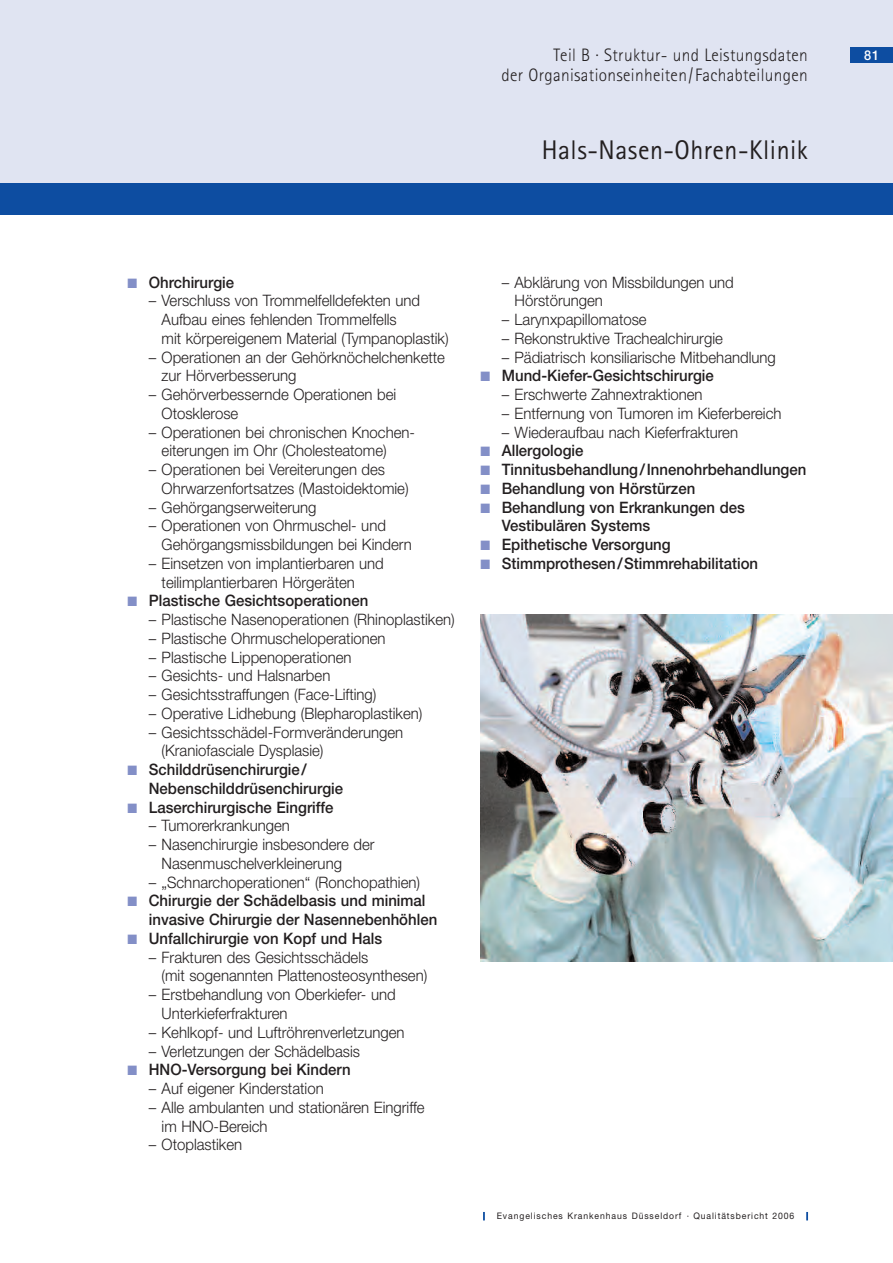
<style>
.page{position:relative;width:893px;height:1263px;background:#fff}
.page>*{position:absolute;margin:0;border:0;box-sizing:border-box;transform-origin:0 0}
.t1{font:27px "Rotis Sans Serif";letter-spacing:.02em;color:#231f20;scale:.96 1}
.t2{font:300 18px/19.5px "Rotis Sans Serif";letter-spacing:.02em;color:#231f20;text-align:right;scale:.96 1}
.t3{font:300 15.75px/18.8px "Helvetica Neue";color:#231f20;scale:.95 1}
.t4{font:500 15.75px/18.8px "Helvetica Neue";color:#231f20;scale:.95 1}
.t5{font:500 13.5px "Helvetica Neue";color:#fff;scale:.95 1}
.t6{font:9px "Helvetica Neue";letter-spacing:.105em;color:#231f20;scale:.96 1}
.s1{color:#838fc7}
</style>
<div class="page">
<div style="left:0;top:0;width:893px;height:191px;background:#e0e4f2"></div>
<div style="left:850px;top:47px;width:43px;height:16px;background:#0d4da1"></div>
<div style="left:0;top:183px;width:893px;height:32px;background:#0d4da1"></div>
<img style="left:480px;top:614px;width:413px;height:348px">
<svg style="left:483px;top:1212px;width:2px;height:8px"></svg>
<svg style="left:806px;top:1212px;width:2px;height:8px"></svg>
<p class="t2" style="left:501px;top:47px;width:321px">Teil B · Struktur- und Leistungsdaten<br>der Organisationseinheiten/Fachabteilungen</p>
<h1 class="t1" style="left:542px;top:141px;width:279px">Hals-Nasen-Ohren-Klinik</h1>
<p class="t4" style="left:128px;top:274px;width:114px"><span class="s1">■</span> Ohrchirurgie</p>
<p class="t3" style="left:162px;top:293px;width:304px;text-indent:-13px">– Verschluss von Trommelfelldefekten und<br>Aufbau eines fehlenden Trommelfells<br>mit körpereigenem Material (Tympanoplastik)</p>
<p class="t3" style="left:162px;top:349px;width:300px;text-indent:-13px">– Operationen an der Gehörknöchelchenkette zur Hörverbesserung</p>
<p class="t3" style="left:162px;top:387px;width:249px;text-indent:-13px">– Gehörverbessernde Operationen bei<br>Otosklerose</p>
<p class="t3" style="left:162px;top:424px;width:268px;text-indent:-13px">– Operationen bei chronischen Knochen&shy;eiterungen im Ohr (Cholesteatome)</p>
<p class="t3" style="left:162px;top:462px;width:262px;text-indent:-13px">– Operationen bei Vereiterungen des<br>Ohrwarzenfortsatzes (Mastoidektomie)</p>
<p class="t3" style="left:149px;top:499px;width:178px">– Gehörgangserweiterung</p>
<p class="t3" style="left:162px;top:518px;width:265px;text-indent:-13px">– Operationen von Ohrmuschel- und<br>Gehörgangsmissbildungen bei Kindern</p>
<p class="t3" style="left:162px;top:555px;width:235px;text-indent:-13px">– Einsetzen von implantierbaren und teilimplantierbaren Hörgeräten</p>
<p class="t4" style="left:128px;top:593px;width:255px"><span class="s1">■</span> Plastische Gesichtsoperationen</p>
<p class="t3" style="left:149px;top:612px;width:324px">– Plastische Nasenoperationen (Rhinoplastiken)</p>
<p class="t3" style="left:149px;top:630px;width:251px">– Plastische Ohrmuscheloperationen</p>
<p class="t3" style="left:149px;top:649px;width:215px">– Plastische Lippenoperationen</p>
<p class="t3" style="left:149px;top:668px;width:193px">– Gesichts- und Halsnarben</p>
<p class="t3" style="left:149px;top:687px;width:241px">– Gesichtsstraffungen (Face-Lifting)</p>
<p class="t3" style="left:149px;top:705px;width:289px">– Operative Lidhebung (Blepharoplastiken)</p>
<p class="t3" style="left:162px;top:724px;width:256px;text-indent:-13px">– Gesichtsschädel-Formveränderungen (Kraniofasciale Dysplasie)</p>
<p class="t4" style="left:149px;top:762px;width:206px;text-indent:-21px"><span class="s1">■</span> Schilddrüsenchirurgie/<br>Nebenschilddrüsenchirurgie</p>
<p class="t4" style="left:128px;top:799px;width:218px"><span class="s1">■</span> Laserchirurgische Eingriffe</p>
<p class="t3" style="left:149px;top:818px;width:150px">– Tumorerkrankungen</p>
<p class="t3" style="left:162px;top:837px;width:226px;text-indent:-13px">– Nasenchirurgie insbesondere der<br>Nasenmuschelverkleinerung</p>
<p class="t3" style="left:149px;top:874px;width:287px">– „Schnarchoperationen“ (Ronchopathien)</p>
<p class="t4" style="left:149px;top:893px;width:305px;text-indent:-21px"><span class="s1">■</span> Chirurgie der Schädelbasis und minimal invasive Chirurgie der Nasennebenhöhlen</p>
<p class="t4" style="left:128px;top:930px;width:270px"><span class="s1">■</span> Unfallchirurgie von Kopf und Hals</p>
<p class="t3" style="left:162px;top:949px;width:281px;text-indent:-13px">– Frakturen des Gesichtsschädels<br>(mit sogenannten Plattenosteosynthesen)</p>
<p class="t3" style="left:162px;top:987px;width:248px;text-indent:-13px">– Erstbehandlung von Oberkiefer- und<br>Unterkieferfrakturen</p>
<p class="t3" style="left:149px;top:1024px;width:271px">– Kehlkopf- und Luftröhrenverletzungen</p>
<p class="t3" style="left:149px;top:1043px;width:224px">– Verletzungen der Schädelbasis</p>
<p class="t4" style="left:128px;top:1062px;width:236px"><span class="s1">■</span> HNO-Versorgung bei Kindern</p>
<p class="t3" style="left:149px;top:1080px;width:186px">– Auf eigener Kinderstation</p>
<p class="t3" style="left:162px;top:1099px;width:278px;text-indent:-13px">– Alle ambulanten und stationären Eingriffe im HNO-Bereich</p>
<p class="t3" style="left:149px;top:1137px;width:100px">– Otoplastiken</p>
<p class="t3" style="left:514px;top:274px;width:232px;text-indent:-13px">– Abklärung von Missbildungen und<br>Hörstörungen</p>
<p class="t3" style="left:502px;top:312px;width:154px">– Larynxpapillomatose</p>
<p class="t3" style="left:502px;top:330px;width:234px">– Rekonstruktive Trachealchirurgie</p>
<p class="t3" style="left:502px;top:349px;width:290px">– Pädiatrisch konsiliarische Mitbehandlung</p>
<p class="t4" style="left:480px;top:368px;width:247px"><span class="s1">■</span> Mund-Kiefer-Gesichtschirurgie</p>
<p class="t3" style="left:502px;top:387px;width:213px">– Erschwerte Zahnextraktionen</p>
<p class="t3" style="left:502px;top:405px;width:296px">– Entfernung von Tumoren im Kieferbereich</p>
<p class="t3" style="left:502px;top:424px;width:250px">– Wiederaufbau nach Kieferfrakturen</p>
<p class="t4" style="left:480px;top:443px;width:110px"><span class="s1">■</span> Allergologie</p>
<p class="t4" style="left:480px;top:462px;width:344px"><span class="s1">■</span> Tinnitusbehandlung/Innenohrbehandlungen</p>
<p class="t4" style="left:480px;top:480px;width:228px"><span class="s1">■</span> Behandlung von Hörstürzen</p>
<p class="t4" style="left:502px;top:499px;width:258px;text-indent:-21px"><span class="s1">■</span> Behandlung von Erkrankungen des<br>Vestibulären Systems</p>
<p class="t4" style="left:480px;top:537px;width:202px"><span class="s1">■</span> Epithetische Versorgung</p>
<p class="t4" style="left:480px;top:555px;width:294px"><span class="s1">■</span> Stimmprothesen/Stimmrehabilitation</p>
<p class="t6" style="left:497px;top:1213px;width:312px">Evangelisches Krankenhaus Düsseldorf · Qualitätsbericht 2006</p>
<p class="t5" style="left:864px;top:51px;width:17px">81</p>
</div>
